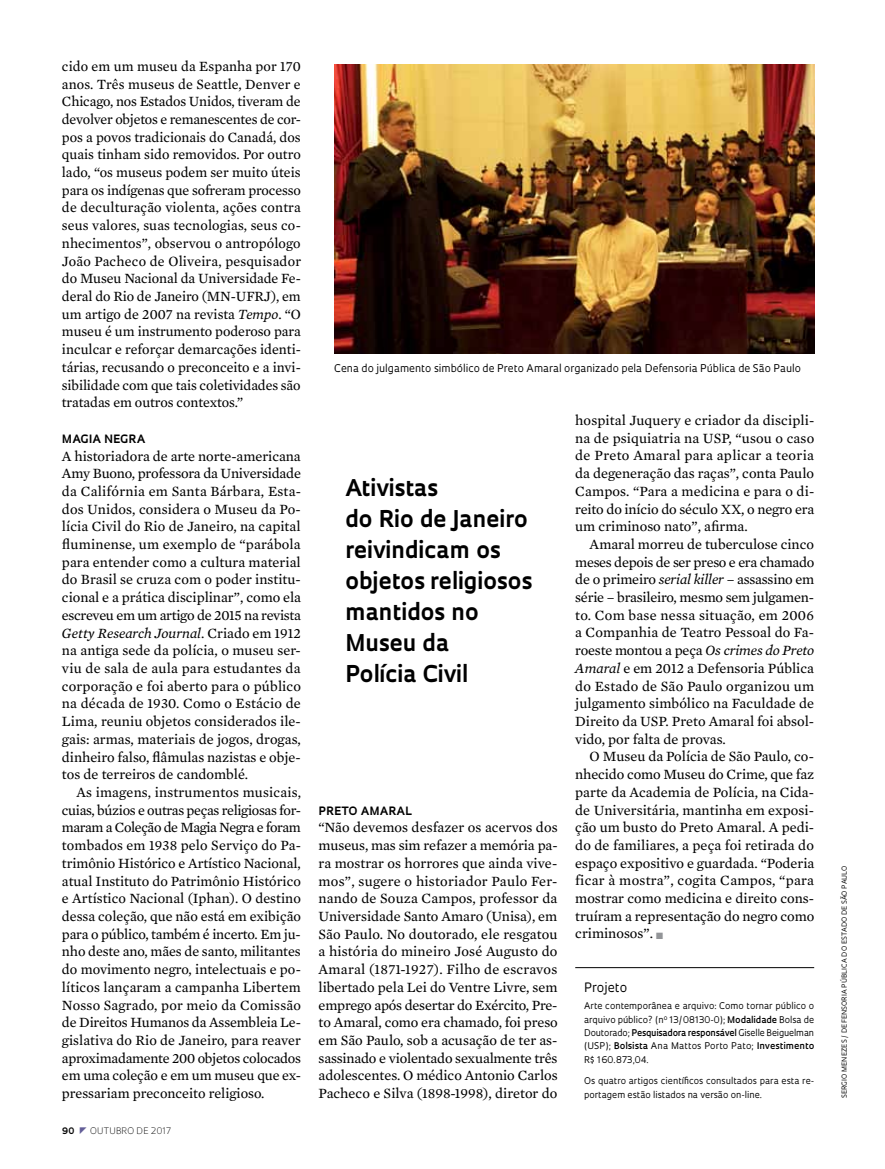
<style>
.page{position:relative;width:885px;height:1169px;background:#fff}
.page>*{position:absolute;margin:0;border:0;box-sizing:border-box;transform-origin:0 0}
.t1{font:700 22.5px/31px "Oculum";color:#000}
.t2{font:14.4px/17.7px "Mercury Text G2";letter-spacing:-.005em;color:#000;text-align:justify}
.t3{font:12.6px "Oculum";color:#000}
.t4{font:700 11.25px "Oculum";letter-spacing:.035em;color:#000}
.t5{font:10.35px "Oculum";color:#000}
.t6{font:9px/13.4px "Oculum";color:#000;text-align:justify}
.t7{font:300 8.7px "Oculum";letter-spacing:.015em;color:#000}
.t8{font:700 8.7px "Oculum";color:#000}
.t9{font:6.75px "Oculum";letter-spacing:.015em;color:#000}
.s1{font-style:italic}
.s2{color:#939598}
.s3{font-weight:600}
</style>
<div class="page">
<hr style="left:575px;top:967px;width:239px;height:1px;background:#000">
<img style="left:334px;top:64px;width:480px;height:289px">
<p class="t2" style="left:62px;top:56px;width:241px">cido em um museu da Espanha por 170 anos. Três museus de Seattle, Denver e Chicago, nos Estados Unidos, tiveram de devolver objetos e remanescentes de cor&shy;pos a povos tradicionais do Canadá, dos quais tinham sido removidos. Por outro lado, “os museus podem ser muito úteis para os indígenas que sofreram processo de deculturação violenta, ações contra seus valores, suas tecnologias, seus co&shy;nhecimentos”, observou o antropólogo João Pacheco de Oliveira, pesquisador do Museu Nacional da Universidade Fe&shy;deral do Rio de Janeiro (MN-UFRJ), em um artigo de 2007 na revista <span class="s1">Tempo</span>. “O museu é um instrumento poderoso para inculcar e reforçar demarcações identi&shy;tárias, recusando o preconceito e a invi&shy;sibilidade com que tais coletividades são tratadas em outros contextos.”</p>
<p class="t4" style="left:62px;top:431px;width:83px">Magia Negra</p>
<p class="t2" style="left:62px;top:446px;width:241px">A historiadora de arte norte-americana Amy Buono, professora da Universidade da Califórnia em Santa Bárbara, Esta&shy;dos Unidos, considera o Museu da Po&shy;lícia Civil do Rio de Janeiro, na capital fluminense, um exemplo de “parábola para entender como a cultura material do Brasil se cruza com o poder institu&shy;cional e a prática disciplinar”, como ela escreveu em um artigo de 2015 na revista <span class="s1">Getty Research Journal</span>. Criado em 1912 na antiga sede da polícia, o museu ser&shy;viu de sala de aula para estudantes da corporação e foi aberto para o público na década de 1930. Como o Estácio de Lima, reuniu objetos considerados ile&shy;gais: armas, materiais de jogos, drogas, dinheiro falso, flâmulas nazistas e obje&shy;tos de terreiros de candomblé.</p>
<p class="t2" style="left:62px;top:782px;width:241px;text-indent:14px">As imagens, instrumentos musicais, cuias, búzios e outras peças religiosas for&shy;maram a Coleção de Magia Negra e foram tombados em 1938 pelo Serviço do Pa&shy;trimônio Histórico e Artístico Nacional, atual Instituto do Patrimônio Histórico e Artístico Nacional (Iphan). O destino dessa coleção, que não está em exibição para o público, também é incerto. Em ju&shy;nho deste ano, mães de santo, militantes do movimento negro, intelectuais e po&shy;líticos lançaram a campanha Libertem Nosso Sagrado, por meio da Comissão de Direitos Humanos da Assembleia Le&shy;gislativa do Rio de Janeiro, para reaver aproximadamente 200 objetos colocados em uma coleção e em um museu que ex&shy;pressariam preconceito religioso.</p>
<p class="t8" style="left:62px;top:1124px;width:14px">90</p>
<p class="t7" style="left:90px;top:1124px;width:82px">OUTUBRO DE 2017</p>
<p class="t5" style="left:334px;top:361px;width:468px">Cena do julgamento simbólico de Preto Amaral organizado pela Defensoria Pública de São Paulo</p>
<h1 class="t1" style="left:345px;top:471px;width:189px">Ativistas<br>do Rio de Janeiro reivindicam os objetos religiosos mantidos no<br>M useu da<br>Polícia Civil</h1>
<p class="t4" style="left:319px;top:803px;width:95px">Preto Amaral</p>
<p class="t2" style="left:319px;top:818px;width:241px">“Não devemos desfazer os acervos dos museus, mas sim refazer a memória pa&shy;ra mostrar os horrores que ainda vive&shy;mos”, sugere o historiador Paulo Fer&shy;nando de Souza Campos, professor da Universidade Santo Amaro (Unisa), em São Paulo. No doutorado, ele resgatou a história do mineiro José Augusto do Amaral (1871-1927). Filho de escravos libertado pela Lei do Ventre Livre, sem emprego após desertar do Exército, Pre&shy;to Amaral, como era chamado, foi preso em São Paulo, sob a acusação de ter as&shy;sassinado e violentado sexualmente três adolescentes. O médico Antonio Carlos Pacheco e Silva (1898-1998), diretor do</p>
<p class="t2" style="left:575px;top:410px;width:241px">hospital Juquery e criador da discipli&shy;na de psiquiatria na USP, “usou o caso de Preto Amaral para aplicar a teoria da degeneração das raças”, conta Paulo Campos. “Para a medicina e para o di&shy;reito do início do século XX, o negro era um criminoso nato”, afirma.</p>
<p class="t2" style="left:575px;top:534px;width:241px;text-indent:14px">Amaral morreu de tuberculose cinco meses depois de ser preso e era chamado de o primeiro <span class="s1">serial killer</span> – assassino em série – brasileiro, mesmo sem julgamen&shy;to. Com base nessa situação, em 2006 a Companhia de Teatro Pessoal do Fa&shy;roeste montou a peça <span class="s1">Os crimes do Preto Amaral</span> e em 2012 a Defensoria Pública do Estado de São Paulo organizou um julgamento simbólico na Faculdade de Direito da USP. Preto Amaral foi absol&shy;vido, por falta de provas.</p>
<p class="t2" style="left:575px;top:747px;width:241px;text-indent:14px">O Museu da Polícia de São Paulo, co&shy;nhecido como Museu do Crime, que faz parte da Academia de Polícia, na Cida&shy;de Universitária, mantinha em exposi&shy;ção um busto do Preto Amaral. A pedi&shy;do de familiares, a peça foi retirada do espaço expositivo e guardada. “Poderia ficar à mostra”, cogita Campos, “para mostrar como medicina e direito cons&shy;truíram a representação do negro como criminosos”. <span class="s2">■</span></p>
<p class="t3" style="left:584px;top:979px;width:45px">Projeto</p>
<p class="t6" style="left:584px;top:999px;width:232px">Arte contemporânea e arquivo: Como tornar público o arquivo público? (n<sup>o</sup> 13/08130-0); <span class="s3">Modalidade</span> Bolsa de Doutorado; <span class="s3">Pesquisadora responsável</span> Giselle Beiguelman (USP); <span class="s3">Bolsista</span> Ana M attos Porto Pato; <span class="s3">Investimento </span>R$ 160.873,04.</p>
<p class="t6" style="left:584px;top:1074px;width:232px">Os quatro artigos científicos consultados para esta re&shy;portagem estão listados na versão on-line.</p>
<p class="t9" style="left:840px;top:1097px;width:234px;rotate:-90deg">Serg io M enezes / Defensoria Pública do Estado de São Paulo</p>
</div>
